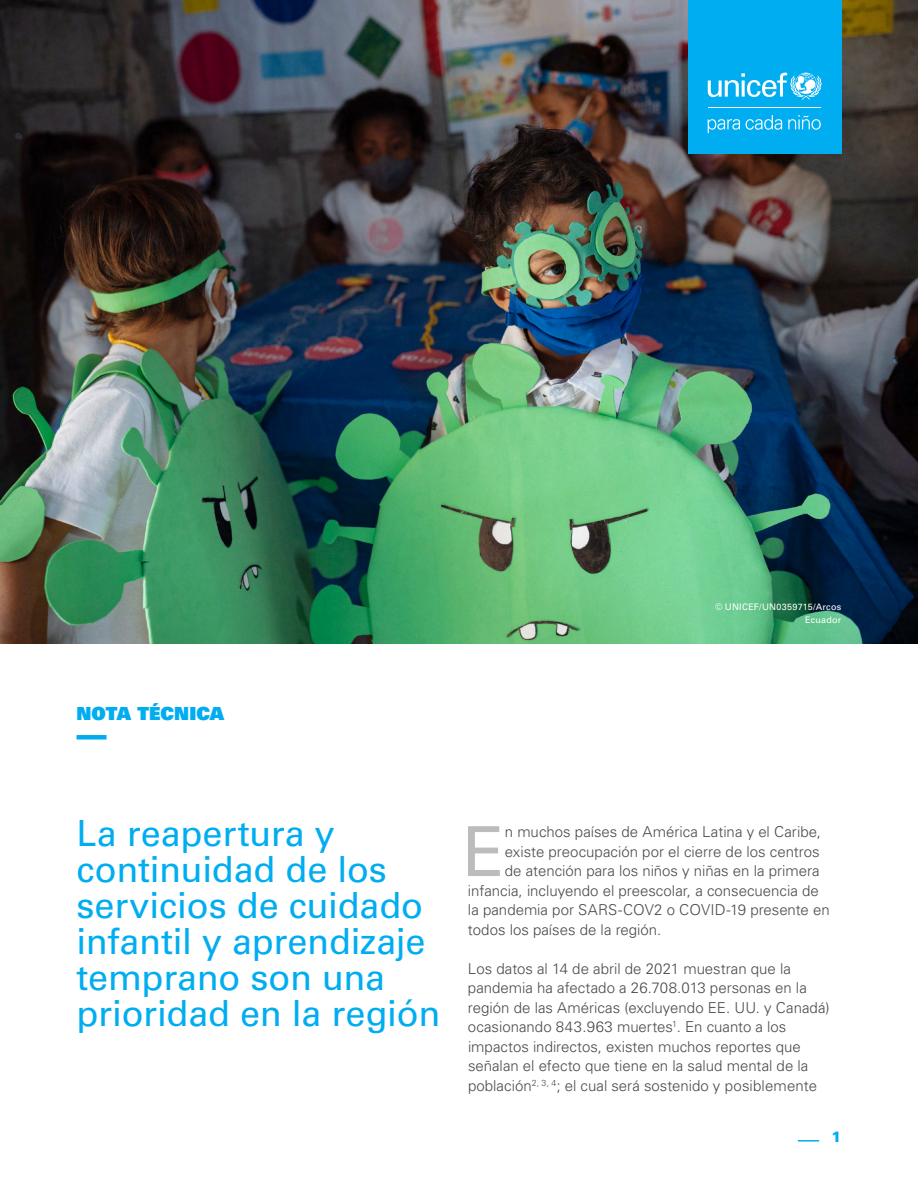
<style>
.page{position:relative;width:918px;height:1188px;background:#fff}
.page>*{position:absolute;margin:0;border:0;box-sizing:border-box;transform-origin:0 0}
.t1{font:69px "Univers LT 55 Rm";color:#bcbcbc}
.t2{font:36px/36px "Univers LT 55 Rm";letter-spacing:-.005em;color:#00adf0}
.t3{font:18px "Univers LT 85 X Blk";letter-spacing:.005em;color:#00adf0}
.t4{font:15px/19.5px "Univers LT 45 Lt";color:#4a4a49}
.t5{font:15px "Univers LT 75 Blk";color:#00adf0}
.t6{font:9px/12.3px "Univers LT 55 Rm";letter-spacing:.03em;color:#fff;text-align:right}
</style>
<div class="page">
<img style="left:0;top:0;width:918px;height:643px">
<div style="left:77px;top:735px;width:30px;height:5px;background:#00adf0"></div>
<div style="left:688px;top:0;width:153px;height:154px;background:#00adf0"></div>
<svg style="left:708px;top:73px;width:114px;height:27px"></svg>
<hr style="left:708px;top:108px;width:112px;height:1px;background:#fff">
<svg style="left:708px;top:119px;width:32px;height:14px"></svg>
<svg style="left:746px;top:115px;width:36px;height:15px"></svg>
<svg style="left:788px;top:115px;width:33px;height:15px"></svg>
<hr style="left:798px;top:1140px;width:21px;height:2px;background:#00adf0">
<p class="t3" style="left:77px;top:702px;width:149px">NOTA TÉCNICA</p>
<p class="t6" style="left:715px;top:601px;width:128px">© UNICEF/UN0359715/Arcos<br>Ecuador</p>
<h2 class="t2" style="left:77px;top:816px;width:365px">La reapertura y continuidad de los servicios de cuidado infantil y aprendizaje temprano son una prioridad en la región</h2>
<h1 class="t1" style="left:463px;top:811px;width:44px">E</h1>
<p class="t4" style="left:505px;top:822px;width:318px">n muchos países de América Latina y el Caribe,</p>
<p class="t4" style="left:505px;top:841px;width:316px">existe preocupación por el cierre de los centros</p>
<p class="t4" style="left:505px;top:861px;width:316px">de atención para los niños y niñas en la primera</p>
<p class="t4" style="left:468px;top:880px;width:352px">infancia, incluyendo el preescolar, a consecuencia de</p>
<p class="t4" style="left:468px;top:900px;width:363px">la pandemia por SARS-COV2 o COVID-19 presente en</p>
<p class="t4" style="left:468px;top:919px;width:195px">todos los países de la región.</p>
<p class="t4" style="left:468px;top:958px;width:363px">Los datos al 14 de abril de 2021 muestran que la pandemia ha afectado a 26.708.013 personas en la región de las Américas (excluyendo EE. UU. y Canadá) ocasionando 843.963 muertes<sup>1</sup>. En cuanto a los impactos indirectos, existen muchos reportes que señalan el efecto que tiene en la salud mental de la población<sup>2,</sup> <sup>3,</sup> <sup>4</sup>; el cual será sostenido y posiblemente</p>
<p class="t5" style="left:831px;top:1127px;width:12px">1</p>
</div>
